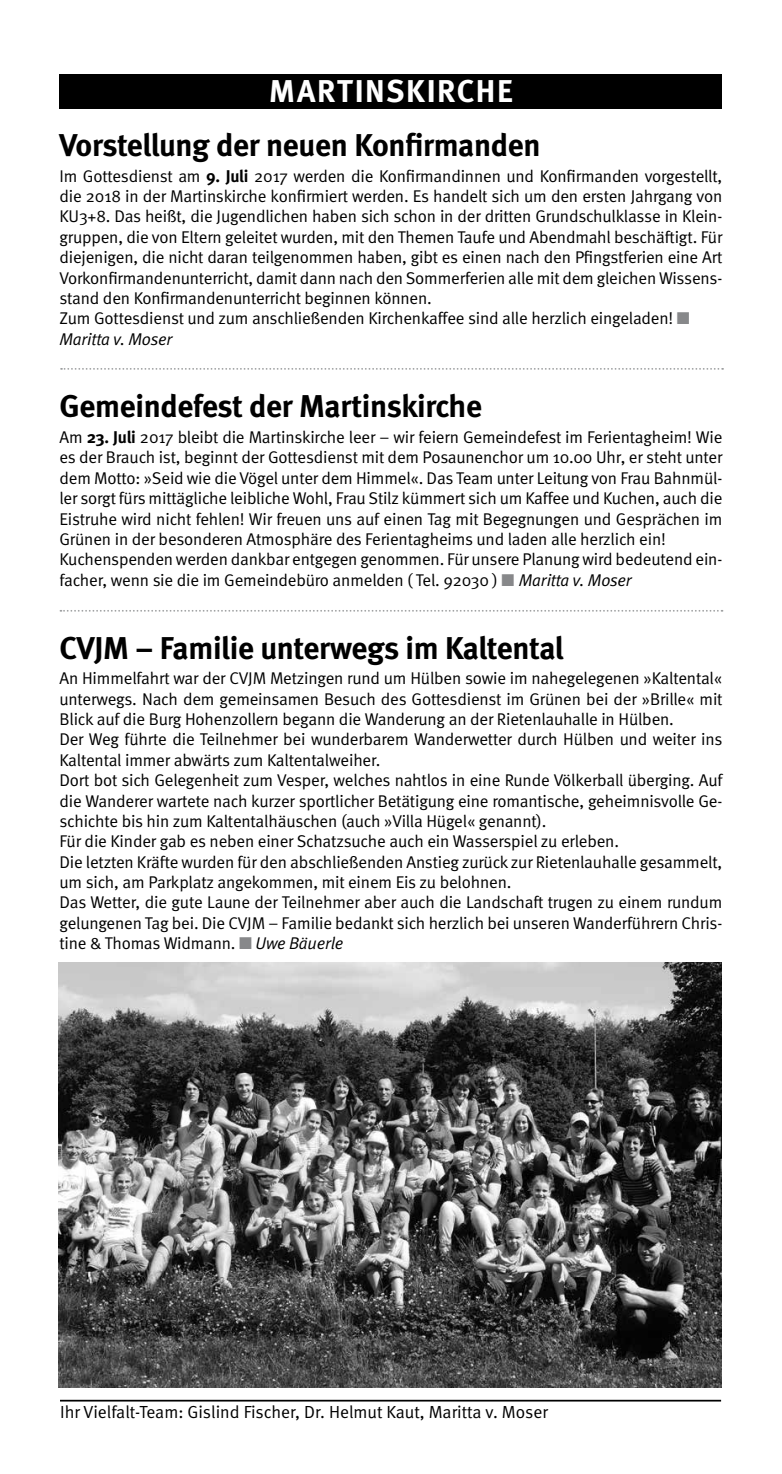
<style>
.page{position:relative;width:782px;height:1474px;background:#fff}
.page>*{position:absolute;margin:0;border:0;box-sizing:border-box;transform-origin:0 0}
.t1{font:700 31.5px "Meta";letter-spacing:-.01em;color:#000}
.t2{font:700 31.5px "Meta";letter-spacing:.05em;color:#fff}
.t3{font:17.5px "Meta Normal";color:#000}
.t4{font:16.97px/20.3px "Meta Normal";letter-spacing:-.01em;color:#000}
.s1{font-family:"Meta";font-weight:700}
.s2{color:#87888a}
.s3{font-style:italic}
</style>
<div class="page">
<hr style="left:60px;top:1399px;width:660px;height:2px;background:#000">
<svg style="left:61px;top:368px;width:661px;height:2px"></svg>
<div style="left:59px;top:74px;width:663px;height:35px;background:#000"></div>
<img style="left:58px;top:962px;width:662px;height:425px">
<svg style="left:60px;top:610px;width:662px;height:1px"></svg>
<h1 class="t2" style="left:269px;top:73px;width:245px">MARTINSKIRCHE</h1>
<h1 class="t1" style="left:59px;top:126px;width:482px">Vorstellung der neuen Konfirmanden</h1>
<p class="t4" style="left:59px;top:165px;width:664px">Im Gottesdienst am <span class="s1">9. Juli</span> 2017 werden die Konfirmandinnen und Konfirmanden vorgestellt, die 2018 in der Martinskirche konfirmiert werden. Es handelt sich um den ersten Jahrgang von KU3+8. Das heißt, die Jugendlichen haben sich schon in der dritten Grundschulklasse in Klein&shy;gruppen, die von Eltern geleitet wurden, mit den Themen Taufe und Abendmahl beschäftigt. Für diejenigen, die nicht daran teilgenommen haben, gibt es einen nach den Pfingstferien eine Art Vorkonfirmandenunterricht, damit dann nach den Sommerferien alle mit dem gleichen Wissens&shy;stand den Konfirmandenunterricht beginnen können.<br>Zum Gottesdienst und zum anschließenden Kirchenkaffee sind alle herzlich eingeladen! <span class="s2">■ </span><span class="s3">Maritta v. Moser</span></p>
<h1 class="t1" style="left:59px;top:388px;width:424px">Gemeindefest der Martinskirche</h1>
<p class="t4" style="left:59px;top:427px;width:664px">Am <span class="s1">23. Juli</span> 2017 bleibt die Martinskirche leer – wir feiern Gemeindefest im Ferientagheim! Wie es der Brauch ist, beginnt der Gottesdienst mit dem Posaunenchor um 10.00 Uhr, er steht unter dem Motto: »Seid wie die Vögel unter dem Himmel«. Das Team unter Leitung von Frau Bahnmül&shy;ler sorgt fürs mittägliche leibliche Wohl, Frau Stilz kümmert sich um Kaffee und Kuchen, auch die Eistruhe wird nicht fehlen! Wir freuen uns auf einen Tag mit Begegnungen und Gesprächen im Grünen in der besonderen Atmosphäre des Ferientagheims und laden alle herzlich ein!<br>Kuchenspenden werden dankbar entgegen genommen. Für unsere Planung wird bedeutend ein&shy;facher, wenn sie die im Gemeindebüro anmelden ( Tel. 92030 ) <span class="s2">■</span> <span class="s3">Maritta v. Moser</span></p>
<h1 class="t1" style="left:59px;top:629px;width:505px">CVJM – Familie unterwegs im Kaltental</h1>
<p class="t4" style="left:59px;top:668px;width:664px">An Himmelfahrt war der CVJM Metzingen rund um Hülben sowie im nahegelegenen »Kaltental« unterwegs. Nach dem gemeinsamen Besuch des Gottesdienst im Grünen bei der »Brille« mit Blick auf die Burg Hohenzollern begann die Wanderung an der Rietenlauhalle in Hülben.<br>Der Weg führte die Teilnehmer bei wunderbarem Wanderwetter durch Hülben und weiter ins Kaltental immer abwärts zum Kaltentalweiher.<br>Dort bot sich Gelegenheit zum Vesper, welches nahtlos in eine Runde Völkerball überging. Auf die Wanderer wartete nach kurzer sportlicher Betätigung eine romantische, geheimnisvolle Ge&shy;schichte bis hin zum Kaltentalhäuschen (auch »Villa Hügel« genannt).<br>Für die Kinder gab es neben einer Schatzsuche auch ein Wasserspiel zu erleben.<br>Die letzten Kräfte wurden für den abschließenden Anstieg zurück zur Rietenlauhalle gesammelt, um sich, am Parkplatz angekommen, mit einem Eis zu belohnen.<br>Das Wetter, die gute Laune der Teilnehmer aber auch die Landschaft trugen zu einem rundum gelungenen Tag bei. Die CVJM – Familie bedankt sich herzlich bei unseren Wanderführern Chris&shy;tine &amp; Thomas Widmann. <span class="s2">■</span> <span class="s3">Uwe Bäuerle</span></p>
<p class="t3" style="left:60px;top:1401px;width:489px">Ihr Vielfalt-Team: Gislind Fischer, Dr. Helmut Kaut, Maritta v. Moser</p>
</div>
